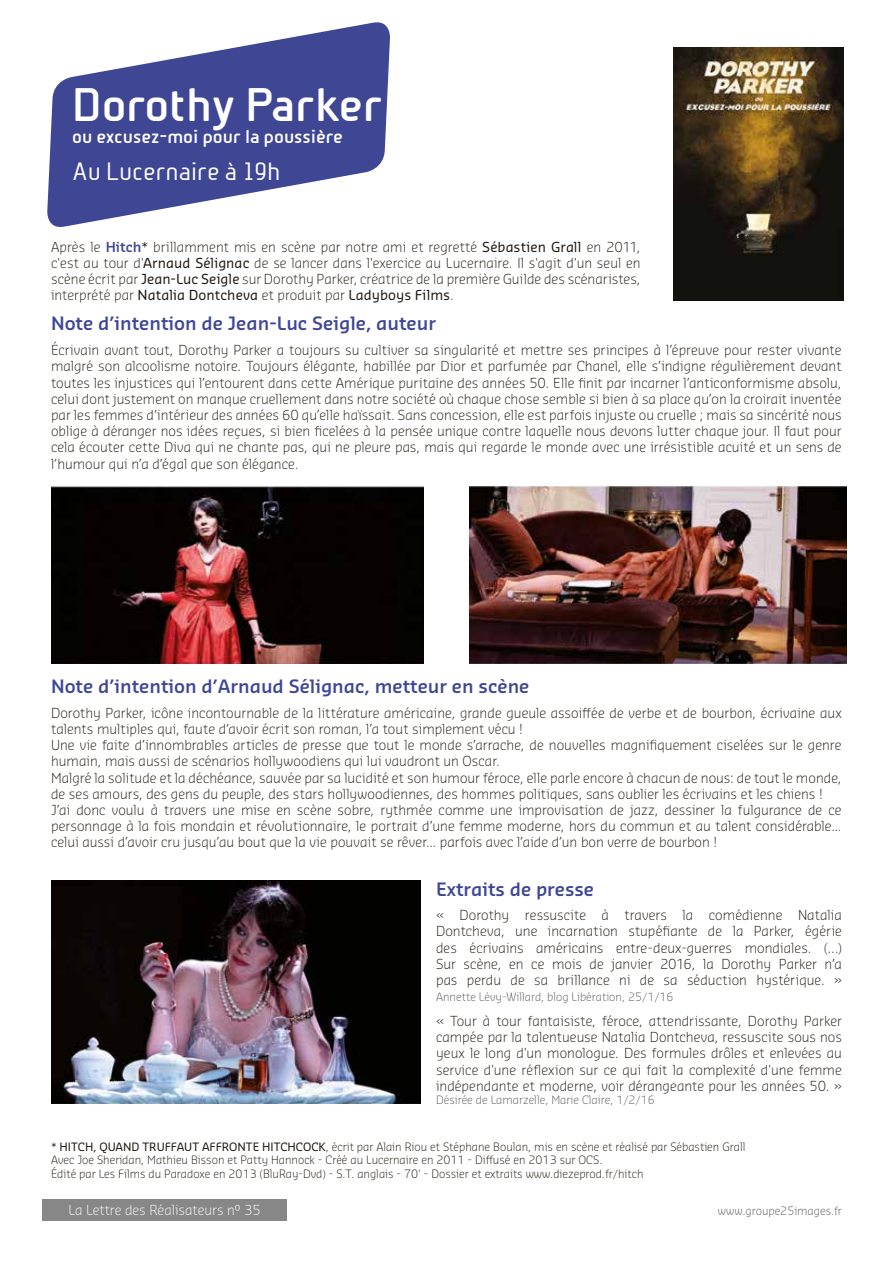
<style>
.page{position:relative;width:893px;height:1263px;background:#fff}
.page>*{position:absolute;margin:0;border:0;box-sizing:border-box;transform-origin:0 0}
.t1{font:700 45px "Beta Sans";color:#fff}
.t2{font:24px "Beta Sans";letter-spacing:-.01em;color:#fff}
.t3{font:600 18px "Sansa Pro";color:#3f4795}
.t4{font:700 18px "Beta Sans";color:#fff}
.t5{font:300 13.5px/16.2px "Sansa Pro";letter-spacing:.005em;color:#1d160f;text-align:justify}
.t6{font:300 13.5px "Sansa Pro";color:#fff}
.t7{font:300 11.25px/13.5px "Sansa Pro";color:#1d160f}
.t8{font:300 11.25px "Sansa Pro";color:#575756}
.s1{font-weight:600;color:#3f4795}
.s2{font-weight:400}
</style>
<div class="page">
<div style="left:43px;top:1199px;width:244px;height:21px;background:#878787"></div>
<svg style="left:47px;top:22px;width:343px;height:205px;fill:#3f4795"></svg>
<img style="left:674px;top:48px;width:170px;height:252px">
<img style="left:51px;top:486px;width:372px;height:177px">
<img style="left:469px;top:486px;width:377px;height:177px">
<img style="left:51px;top:880px;width:370px;height:223px">
<h1 class="t1" style="left:72px;top:79px;width:312px">Dorothy Parker</h1>
<h3 class="t4" style="left:72px;top:126px;width:272px">ou excusez-moi pour la poussière</h3>
<h2 class="t2" style="left:72px;top:158px;width:210px">Au Lucernaire à 19h</h2>
<p class="t5" style="left:51px;top:238px;width:591px">Après le <span class="s1">Hitch</span>* brillamment mis en scène par notre ami et regretté <span class="s2">Sébastien Grall</span> en 2011, c'est au tour d'<span class="s2">Arnaud Sélignac</span> de se lancer dans l'exercice au Lucernaire. Il s'agit d'un seul en scène écrit par <span class="s2">Jean-Luc Seigle</span> sur Dorothy Parker, créatrice de la première Guilde des scénaristes, interprété par <span class="s2">Natalia Dontcheva</span> et produit par <span class="s2">Ladyboys Films</span>.</p>
<h3 class="t3" style="left:51px;top:312px;width:386px">Note d’intention de Jean-Luc Seigle, auteur</h3>
<p class="t5" style="left:51px;top:342px;width:792px">Écrivain avant tout, Dorothy Parker a toujours su cultiver sa singularité et mettre ses principes à l’épreuve pour rester vivante malgré son alcoolisme notoire. Toujours élégante, habillée par Dior et parfumée par Chanel, elle s’indigne régulièrement devant toutes les injustices qui l’entourent dans cette Amérique puritaine des années 50. Elle finit par incarner l’anticonformisme absolu, celui dont justement on manque cruellement dans notre société où chaque chose semble si bien à sa place qu’on la croirait inventée par les femmes d’intérieur des années 60 qu’elle haïssait. Sans concession, elle est parfois injuste ou cruelle ; mais sa sincérité nous oblige à déranger nos idées reçues, si bien ficelées à la pensée unique contre laquelle nous devons lutter chaque jour. Il faut pour cela écouter cette Diva qui ne chante pas, qui ne pleure pas, mais qui regarde le monde avec une irrésistible acuité et un sens de l’humour qui n’a d’égal que son élégance.</p>
<h3 class="t3" style="left:51px;top:675px;width:480px">Note d’intention d’Arnaud Sélignac, metteur en scène</h3>
<p class="t5" style="left:51px;top:704px;width:792px;text-align:left">Dorothy Parker, icône incontournable de la littérature américaine, grande gueule assoiffée de verbe et de bourbon, écrivaine aux talents multiples qui, faute d’avoir écrit son roman, l’a tout simplement vécu !<br>Une vie faite d’innombrables articles de presse que tout le monde s’arrache, de nouvelles magnifiquement ciselées sur le genre humain, mais aussi de scénarios hollywoodiens qui lui vaudront un Oscar.<br>Malgré la solitude et la déchéance, sauvée par sa lucidité et son humour féroce, elle parle encore à chacun de nous: de tout le monde, de ses amours, des gens du peuple, des stars hollywoodiennes, des hommes politiques, sans oublier les écrivains et les chiens !<br>J’ai donc voulu à travers une mise en scène sobre, rythmée comme une improvisation de jazz, dessiner la fulgurance de ce personnage à la fois mondain et révolutionnaire, le portrait d’une femme moderne, hors du commun et au talent considérable... celui aussi d’avoir cru jusqu’au bout que la vie pouvait se rêver... parfois avec l’aide d’un bon verre de bourbon !</p>
<h3 class="t3" style="left:436px;top:877px;width:160px">Extraits de presse</h3>
<p class="t5" style="left:436px;top:907px;width:407px">« Dorothy ressuscite à travers la comédienne Natalia Dontcheva, une incarnation stupéfiante de la Parker, égérie des écrivains américains entre-deux-guerres mondiales. (…)<br>Sur scène, en ce mois de janvier 2016, la Dorothy Parker n’a pas perdu de sa brillance ni de sa séduction hystérique. »</p>
<p class="t8" style="left:436px;top:990px;width:239px">Annette Lévy-Willard, blog Libération, 25/1/16</p>
<p class="t5" style="left:436px;top:1012px;width:407px">« Tour à tour fantaisiste, féroce, attendrissante, Dorothy Parker campée par la talentueuse Natalia Dontcheva, ressuscite sous nos yeux le long d'un monologue. Des formules drôles et enlevées au service d'une réflexion sur ce qui fait la complexité d'une femme indépendante et moderne, voir dérangeante pour les années 50. »</p>
<p class="t8" style="left:436px;top:1093px;width:220px">Désirée de Lamarzelle, Marie Claire, 1/2/16</p>
<p class="t7" style="left:51px;top:1139px;width:696px">* <span class="s2">HITCH, QUAND TRUFFAUT AFFRONTE HITCHCOCK</span>, écrit par Alain Riou et Stéphane Boulan, mis en scène et réalisé par Sébastien Grall<br>Avec Joe Sheridan, Mathieu Bisson et Patty Hannock - Créé au Lucernaire en 2011 - Diffusé en 2013 sur OCS.<br>Édité par Les Films du Paradoxe en 2013 (BluRay-Dvd) - S.T. anglais - 70' - Dossier et extraits www.diezeprod.fr/hitch</p>
<p class="t6" style="left:69px;top:1201px;width:194px">La Lettre des Réalisateurs n° 35</p>
<p class="t8" style="left:718px;top:1204px;width:125px">www.groupe25images.fr</p>
</div>
